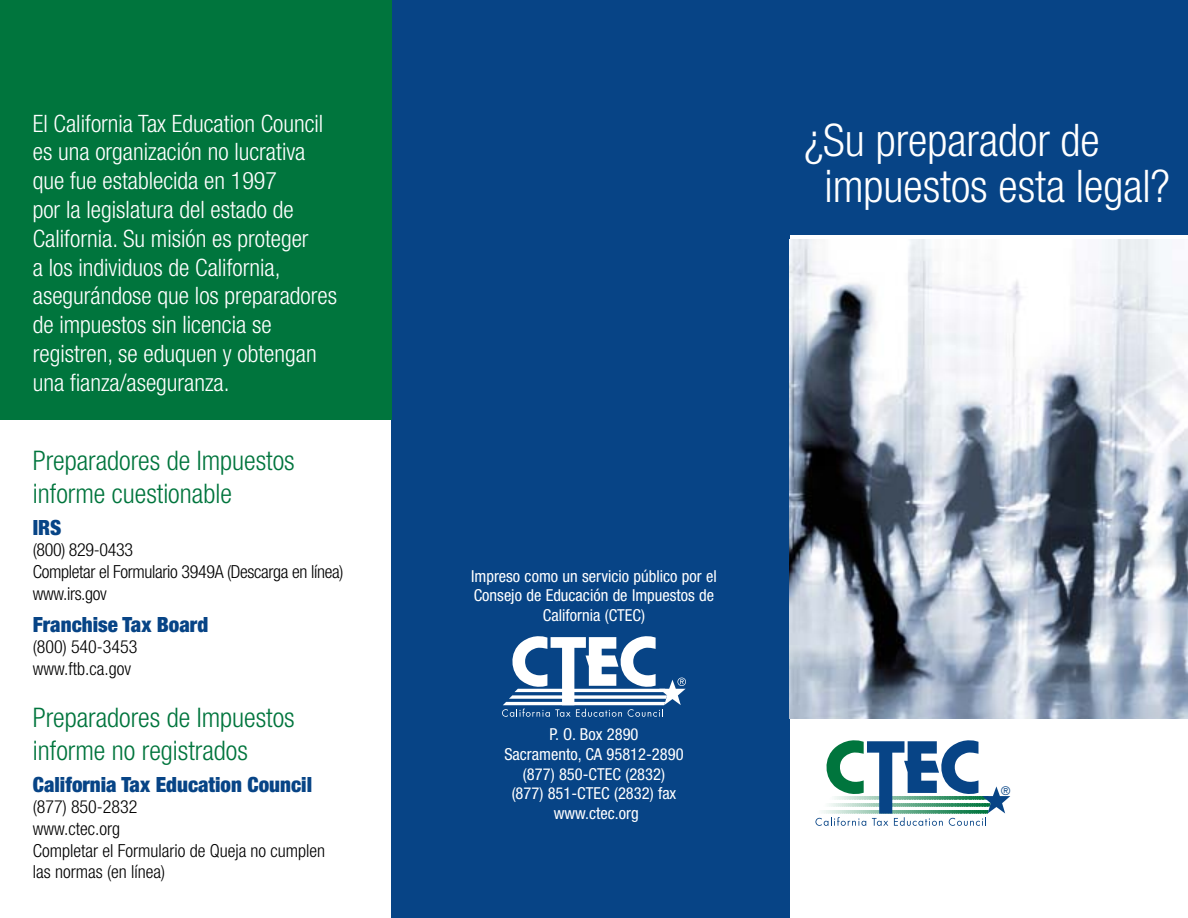
<style>
.page{position:relative;width:1188px;height:918px;background:#fff}
.page>*{position:absolute;margin:0;border:0;box-sizing:border-box;transform-origin:0 0}
.t1{font:300 condensed 45px/46.8px "Helvetica Neue";color:#fff}
.t2{font:300 condensed 27px/32.4px "Helvetica Neue";color:#00753d}
.t3{font:300 condensed 24px/28.8px "Helvetica Neue";color:#fff}
.t4{font:900 condensed 21px "Helvetica Neue";color:#074486}
.t5{font:300 condensed 18px/21.6px "Helvetica Neue";color:#000}
.t6{font:300 condensed 18px/21.6px "Helvetica Neue";letter-spacing:-.02em;color:#000}
.t7{font:condensed 16.5px/19.8px "Helvetica Neue";color:#fff;text-align:center}
.t8{font:11.4px "Futura";color:#074486}
</style>
<div class="page">
<div style="left:392px;top:0;width:398px;height:918px;background:#074486"></div>
<svg style="left:815px;top:740px;width:195px;height:86px"></svg>
<div style="left:790px;top:0;width:398px;height:234px;background:#074486"></div>
<div style="left:0;top:0;width:392px;height:420px;background:#00753d"></div>
<img style="left:790px;top:239px;width:398px;height:479px">
<svg style="left:502px;top:636px;width:184px;height:81px"></svg>
<p class="t3" style="left:33px;top:109px;width:306px">El California Tax Education Council es una organización no lucrativa que fue establecida en 1997<br>por la legislatura del estado de<br>California. Su misión es proteger<br>a los individuos de California, asegurándose que los preparadores de impuestos sin licencia se registren, se eduquen y obtengan una fianza/aseguranza.</p>
<p class="t2" style="left:33px;top:444px;width:263px">Preparadores de Impuestos informe cuestionable</p>
<p class="t4" style="left:33px;top:514px;width:30px">IRS</p>
<p class="t6" style="left:33px;top:539px;width:312px">(800) 829-0433<br>Completar el Formulario 3949A (Descarga en línea) www.irs.gov</p>
<p class="t4" style="left:33px;top:611px;width:177px">Franchise Tax Board</p>
<p class="t5" style="left:33px;top:636px;width:106px">(800) 540-3453 www.ftb.ca.gov</p>
<p class="t2" style="left:33px;top:701px;width:263px">Preparadores de Impuestos informe no registrados</p>
<p class="t4" style="left:33px;top:771px;width:281px">California Tax Education Council</p>
<p class="t5" style="left:33px;top:796px;width:294px">(877) 850-2832<br>www.ctec.org<br>Completar el Formulario de Queja no cumplen las normas (en línea)</p>
<h1 class="t1" style="left:824px;top:116px;width:347px;text-indent:-20px">¿Su preparador de impuestos esta legal?</h1>
<p class="t7" style="left:471px;top:566px;width:247px">Impreso como un servicio público por el<br>Consejo de Educación de Impuestos de<br>California (CTEC)</p>
<p class="t7" style="left:504px;top:724px;width:181px">P. O. Box 2890<br>Sacramento, CA 95812-2890 (877) 850-CTEC (2832)<br>(877) 851-CTEC (2832) fax www.ctec.org</p>
<p class="t8" style="left:1001px;top:783px;width:11px">®</p>
</div>
